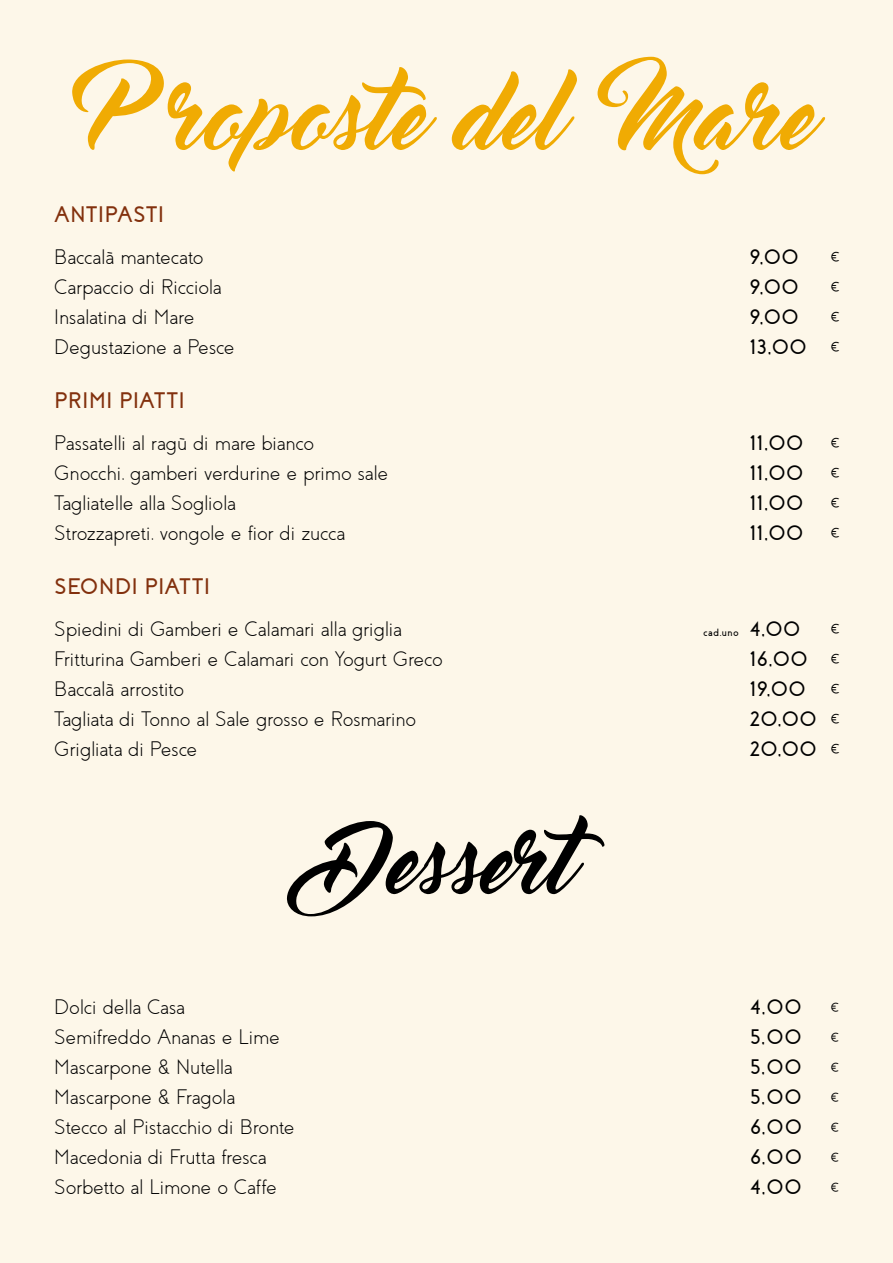
<style>
.page{position:relative;width:893px;height:1263px;background:#fdf7e9}
.page>*{position:absolute;margin:0;border:0;box-sizing:border-box;transform-origin:0 0}
.t1{font:91.5px "Master Of Break";color:#f0ab03}
.t2{font:87px "Master Of Break";letter-spacing:-.01em;color:#000}
.t3{font:700 22.5px "Coves";letter-spacing:.025em;color:#82300d}
.t4{font:300 21px/30px "Coves";letter-spacing:.02em;color:#000}
.t5{font:700 21px/30px "Coves";letter-spacing:.01em;color:#000}
.t6{font:300 19.5px/30px "Coves";color:#000;text-align:justify}
.t7{font:700 10.5px "Coves";letter-spacing:.05em;color:#000}
</style>
<div class="page">
<h1 class="t1" style="left:84px;top:65px;width:727px">Proposte del Mare</h1>
<p class="t3" style="left:55px;top:203px;width:111px">ANTIPASTI</p>
<p class="t4" style="left:55px;top:242px;width:181px">Baccalà mantecato<br>Carpaccio di Ricciola<br>Insalatina di Mare<br>Degustazione a Pesce</p>
<p class="t3" style="left:55px;top:389px;width:132px">PRIMI PIATTI</p>
<p class="t4" style="left:55px;top:428px;width:335px">Passatelli al ragù di mare bianco Gnocchi, gamberi verdurine e primo sale Tagliatelle alla Sogliola<br>Strozzapreti, vongole e fior di zucca</p>
<p class="t3" style="left:55px;top:575px;width:157px">SEONDI PIATTI</p>
<p class="t4" style="left:55px;top:614px;width:389px">Spiedini di Gamberi e Calamari alla griglia Fritturina Gamberi e Calamari con Yogurt Greco Baccalà arrostito<br>Tagliata di Tonno al Sale grosso e Rosmarino Grigliata di Pesce</p>
<p class="t5" style="left:749px;top:242px;width:59px">9,00<br>9,00<br>9,00<br>13,00</p>
<p class="t4" style="left:830px;top:242px;width:11px;text-align:justify">€ € € €</p>
<p class="t5" style="left:749px;top:428px;width:55px;text-align:justify">11,00<br>11,00<br>11,00<br>11,00</p>
<p class="t4" style="left:830px;top:428px;width:11px;text-align:justify">€ € € €</p>
<p class="t5" style="left:749px;top:614px;width:69px">4,00<br>16,00<br>19,00<br>20,00<br>20,00</p>
<p class="t4" style="left:830px;top:614px;width:11px;text-align:justify">€ € € € €</p>
<p class="t7" style="left:704px;top:627px;width:37px">cad.uno</p>
<h2 class="t2" style="left:324px;top:813px;width:246px">Dessert</h2>
<p class="t4" style="left:55px;top:992px;width:242px">Dolci della Casa<br>Semifreddo Ananas e Lime<br>Mascarpone &amp; Nutella<br>Mascarpone &amp; Fragola<br>Stecco al Pistacchio di Bronte<br>Macedonia di Frutta fresca<br>Sorbetto al Limone o Caffe</p>
<p class="t5" style="left:750px;top:992px;width:53px;text-align:justify">4,00<br>5,00<br>5,00<br>5,00<br>6,00<br>6,00<br>4,00</p>
<p class="t6" style="left:830px;top:993px;width:10px">€ € € € € € €</p>
</div>
